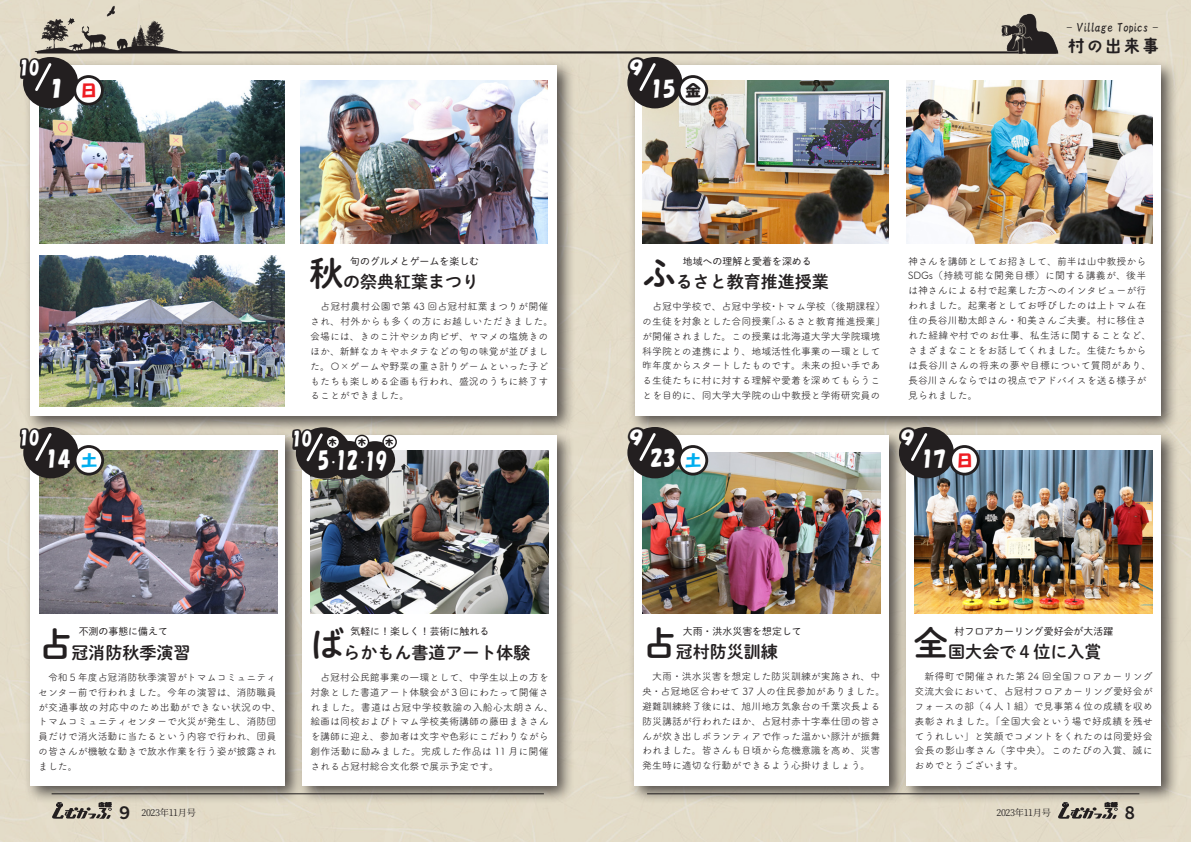
<style>
.page{position:relative;width:1191px;height:842px;background:#e3dcc8}
.page>*{position:absolute;margin:0;border:0;box-sizing:border-box;transform-origin:0 0}
.t1{font:34px "DNP Shuei M Go Std B";color:#231f20}
.t2{font:22.1px "HGS Soei Kakupoptai";color:#fff;scale:.79 1}
.t3{font:21.3px "HGS Soei Kakupoptai";color:#fff}
.t4{font:20.6px "HGS Soei Kakupoptai";color:#fff;scale:.95 1}
.t5{font:17.7px "HGS Soei Kakupoptai";color:#fff;scale:.89 1}
.t6{font:17.7px "HGS Soei Kakupoptai";color:#fff}
.t7{font:17px "DNP Shuei M Go Std B";color:#231f20}
.t8{font:17px "TA kokoro no 2";color:#231f20;scale:1.09 1}
.t9{font:700 17px "Source Han Sans JP";color:#231f20;scale:.91 1}
.t10{font:700 17px "Source Han Sans JP";color:#231f20}
.t11{font:15.6px "HGS Soei Kakupoptai";color:#00aeef}
.t12{font:15.6px "HGS Soei Kakupoptai";color:#ee1d23}
.t13{font:15.6px "HGS Soei Kakupoptai";color:#231f20}
.t14{font:12.8px "HGP Gyoshotai";color:#231f20}
.t15{font:12.8px "Source Han Serif";color:#fff}
.t16{font:9.9px/14.9px "Tsuku A Rd Gothic Std R";color:#231f20}
.t17{font:9.9px "DNP Shuei M Go Std L";color:#231f20}
.t18{font:9.2px "Source Han Serif";letter-spacing:-.045em;color:#231f20}
.t19{font:7.8px "HGS Soei Kakupoptai";color:#231f20}
</style>
<div class="page">
<svg style="left:52px;top:805px;width:60px;height:14px"></svg>
<svg style="left:1058px;top:805px;width:59px;height:14px"></svg>
<img style="left:35px;top:5px;width:147px;height:48px">
<hr style="left:37px;top:51px;width:1019px;height:3px;background:#231f20">
<img style="left:995px;top:12px;width:66px;height:45px">
<div style="left:24px;top:429px;width:279px;height:376px;background:#231f20;opacity:.75"></div>
<div style="left:31px;top:436px;width:254px;height:350px;background:#fff"></div>
<img style="left:40px;top:451px;width:237px;height:163px">
<div style="left:296px;top:429px;width:279px;height:376px;background:#231f20;opacity:.75"></div>
<div style="left:302px;top:436px;width:254px;height:350px;background:#fff"></div>
<img style="left:311px;top:451px;width:237px;height:163px">
<div style="left:23px;top:427px;width:55px;height:51px;background:#231f20;border-radius:50%"></div>
<svg style="left:35px;top:435px;width:17px;height:26px"></svg>
<div style="left:75px;top:446px;width:28px;height:28px;background:#fff;border-radius:50%"></div>
<div style="left:74px;top:445px;width:30px;height:31px;border:3px solid #231f20;border-radius:50%"></div>
<div style="left:628px;top:429px;width:279px;height:376px;background:#231f20;opacity:.75"></div>
<div style="left:634px;top:436px;width:255px;height:350px;background:#fff"></div>
<div style="left:900px;top:429px;width:279px;height:376px;background:#231f20;opacity:.75"></div>
<div style="left:906px;top:436px;width:254px;height:350px;background:#fff"></div>
<img style="left:643px;top:452px;width:237px;height:162px">
<div style="left:627px;top:427px;width:55px;height:51px;background:#231f20;border-radius:50%"></div>
<div style="left:628px;top:427px;width:17px;height:21px;background:#231f20"></div>
<svg style="left:639px;top:434px;width:17px;height:27px"></svg>
<div style="left:679px;top:446px;width:28px;height:28px;background:#fff;border-radius:50%"></div>
<div style="left:677px;top:445px;width:31px;height:31px;border:3px solid #231f20;border-radius:50%"></div>
<img style="left:914px;top:451px;width:238px;height:163px">
<div style="left:899px;top:427px;width:55px;height:51px;background:#231f20;border-radius:50%"></div>
<div style="left:899px;top:427px;width:17px;height:21px;background:#231f20"></div>
<svg style="left:911px;top:434px;width:17px;height:27px"></svg>
<div style="left:950px;top:446px;width:28px;height:28px;background:#fff;border-radius:50%"></div>
<div style="left:949px;top:445px;width:30px;height:31px;border:3px solid #231f20;border-radius:50%"></div>
<div style="left:24px;top:60px;width:551px;height:375px;background:#231f20;opacity:.75"></div>
<div style="left:30px;top:66px;width:527px;height:350px;background:#fff"></div>
<img style="left:39px;top:81px;width:246px;height:163px">
<div style="left:23px;top:57px;width:55px;height:51px;background:#231f20;border-radius:50%"></div>
<div style="left:20px;top:58px;width:21px;height:20px;background:#231f20"></div>
<svg style="left:35px;top:63px;width:17px;height:28px"></svg>
<div style="left:75px;top:77px;width:27px;height:27px;background:#fff;border-radius:50%"></div>
<div style="left:73px;top:75px;width:31px;height:31px;border:3px solid #231f20;border-radius:50%"></div>
<img style="left:300px;top:81px;width:247px;height:163px">
<img style="left:39px;top:255px;width:246px;height:152px">
<div style="left:628px;top:59px;width:551px;height:375px;background:#231f20;opacity:.75"></div>
<div style="left:634px;top:66px;width:526px;height:350px;background:#fff"></div>
<img style="left:906px;top:81px;width:246px;height:163px">
<img style="left:643px;top:81px;width:246px;height:163px">
<div style="left:627px;top:57px;width:55px;height:51px;background:#231f20;border-radius:50%"></div>
<div style="left:628px;top:57px;width:17px;height:21px;background:#231f20"></div>
<svg style="left:639px;top:63px;width:17px;height:28px"></svg>
<div style="left:679px;top:77px;width:28px;height:27px;background:#fff;border-radius:50%"></div>
<div style="left:677px;top:75px;width:31px;height:31px;border:3px solid #231f20;border-radius:50%"></div>
<div style="left:20px;top:428px;width:21px;height:20px;background:#231f20"></div>
<div style="left:296px;top:427px;width:55px;height:52px;background:#231f20;border-radius:50%"></div>
<svg style="left:306px;top:433px;width:17px;height:29px"></svg>
<div style="left:329px;top:441px;width:40px;height:38px;background:#231f20;border-radius:50%"></div>
<div style="left:292px;top:429px;width:21px;height:20px;background:#231f20"></div>
<div style="left:355px;top:441px;width:40px;height:38px;background:#231f20;border-radius:50%"></div>
<div style="left:326px;top:435px;width:13px;height:13px;background:#fff;border-radius:50%"></div>
<div style="left:326px;top:435px;width:14px;height:14px;border:1px solid #231f20;border-radius:50%"></div>
<div style="left:355px;top:435px;width:13px;height:13px;background:#fff;border-radius:50%"></div>
<div style="left:355px;top:435px;width:14px;height:14px;border:1px solid #231f20;border-radius:50%"></div>
<svg style="left:383px;top:435px;width:13px;height:13px"></svg>
<div style="left:382px;top:435px;width:15px;height:14px;border:1px solid #231f20;border-radius:50%"></div>
<p class="t5" style="left:19px;top:59px;width:24px">10</p>
<p class="t3" style="left:46px;top:78px;width:23px">１</p>
<p class="t12" style="left:81px;top:82px;width:17px">日</p>
<p class="t6" style="left:627px;top:59px;width:19px">９</p>
<p class="t4" style="left:650px;top:78px;width:28px">15</p>
<p class="t13" style="left:685px;top:82px;width:17px">金</p>
<p class="t14" style="left:1066px;top:21px;width:93px">- Village Topics -</p>
<p class="t8" style="left:1067px;top:37px;width:87px">村の出来事</p>
<p class="t5" style="left:19px;top:429px;width:24px">10</p>
<p class="t4" style="left:45px;top:448px;width:28px">14</p>
<p class="t11" style="left:81px;top:452px;width:17px">土</p>
<p class="t17" style="left:350px;top:254px;width:130px">旬のグルメとゲームを楽しむ</p>
<p class="t1" style="left:310px;top:248px;width:36px">秋</p>
<p class="t7" style="left:343px;top:269px;width:138px">の祭典紅葉まつり</p>
<p class="t16" style="left:310px;top:298px;width:245px">　占冠村農村公園で第 43 回占冠村紅葉まつりが開催され、村外からも多くの方にお越しいただきました。会場には、きのこ汁やシカ肉ピザ、ヤマメの塩焼きのほか、新鮮なカキやホタテなどの旬の味覚が並びました。〇×ゲームや野菜の重さ計りゲームといった子どもたちも楽しめる企画も行われ、盛況のうちに終了することができました。</p>
<p class="t5" style="left:291px;top:430px;width:24px">10</p>
<p class="t19" style="left:386px;top:438px;width:9px">木</p>
<p class="t19" style="left:329px;top:438px;width:9px">木</p>
<p class="t19" style="left:358px;top:438px;width:9px">木</p>
<p class="t2" style="left:318px;top:449px;width:89px">5 12 19</p>
<p class="t15" style="left:327px;top:455px;width:14px">・</p>
<p class="t15" style="left:356px;top:455px;width:14px">・</p>
<p class="t17" style="left:683px;top:254px;width:130px">地域への理解と愛着を深める</p>
<p class="t16" style="left:776px;top:298px;width:111px">トマム学校（後期課程(</p>
<p class="t1" style="left:642px;top:248px;width:36px">ふ</p>
<p class="t7" style="left:675px;top:269px;width:155px">るさと教育推進授業</p>
<p class="t16" style="left:766px;top:298px;width:121px;text-indent:-124px">　占冠中学校で、占冠中学校<br>「ふるさと教育推進授業「</p>
<p class="t16" style="left:768px;top:298px;width:11px">・</p>
<p class="t16" style="left:642px;top:313px;width:240px">の生徒を対象とした合同授業<br>が開催されました。この授業は北海道大学大学院環境科学院との連携により、地域活性化事業の一環として昨年度からスタートしたものです。未来の担い手である生徒たちに村に対する理解や愛着を深めてもらうことを目的に、同大学大学院の山中教授と学術研究員の</p>
<p class="t6" style="left:627px;top:429px;width:19px">９</p>
<p class="t4" style="left:650px;top:447px;width:28px">23</p>
<p class="t11" style="left:685px;top:452px;width:17px">土</p>
<p class="t16" style="left:908px;top:253px;width:245px">神さんを講師としてお招きして、前半は山中教授から<br>SDGs（持続可能な開発目標）に関する講義が、後半は神さんによる村で起業した方へのインタビューが行われました。起業者としてお呼びしたのは上トマム在住の長谷川勘太郎さん・和美さんご夫妻。村に移住された経緯や村でのお仕事、私生活に関することなど、さまざまなことをお話してくれました。生徒たちからは長谷川さんの将来の夢や目標について質問があり、長谷川さんならではの視点でアドバイスを送る様子が見られました。</p>
<p class="t6" style="left:899px;top:429px;width:19px">９</p>
<p class="t4" style="left:921px;top:448px;width:28px">17</p>
<p class="t12" style="left:957px;top:452px;width:17px">日</p>
<p class="t17" style="left:79px;top:624px;width:91px">不測の事態に備えて</p>
<p class="t1" style="left:38px;top:619px;width:36px">占</p>
<p class="t7" style="left:72px;top:640px;width:121px">冠消防秋季演習</p>
<p class="t1" style="left:310px;top:619px;width:36px">ば</p>
<p class="t17" style="left:350px;top:624px;width:140px">気軽に！楽しく！芸術に触れる</p>
<p class="t7" style="left:343px;top:640px;width:189px">らかもん書道アート体験</p>
<p class="t17" style="left:683px;top:624px;width:121px">大雨・洪水災害を想定して</p>
<p class="t1" style="left:642px;top:618px;width:36px">占</p>
<p class="t7" style="left:675px;top:639px;width:104px">冠村防災訓練</p>
<p class="t16" style="left:38px;top:669px;width:245px">　令和５年度占冠消防秋季演習がトマムコミュニティセンター前で行われました。今年の演習は、消防職員が交通事故の対応中のため出動ができない状況の中、トマムコミュニティセンターで火災が発生し、消防団員だけで消火活動に当たるという内容で行われ、団員の皆さんが機敏な動きで放水作業を行う姿が披露されました。</p>
<p class="t16" style="left:642px;top:668px;width:245px">　大雨・洪水災害を想定した防災訓練が実施され、中央・占冠地区合わせて 37 人の住民参加がありました。避難訓練終了後には、旭川地方気象台の千葉次長よる防災講話が行われたほか、占冠村赤十字奉仕団の皆さんが炊き出しボランティアで作った温かい豚汁が振舞われました。皆さんも日頃から危機意識を高め、災害発生時に適切な行動ができるよう心掛けましょう。</p>
<p class="t16" style="left:310px;top:669px;width:245px">　占冠村公民館事業の一環として、中学生以上の方を対象とした書道アート体験会が３回にわたって開催されました。書道は占冠中学校教諭の入船心太朗さん、絵画は同校およびトマム学校美術講師の藤田まきさんを講師に迎え、参加者は文字や色彩にこだわりながら創作活動に励みました。完成した作品は 11 月に開催される占冠村総合文化祭で展示予定です。</p>
<p class="t1" style="left:914px;top:618px;width:36px">全</p>
<p class="t17" style="left:954px;top:624px;width:160px">村フロアカーリング愛好会が大活躍</p>
<p class="t16" style="left:914px;top:668px;width:240px;text-align:justify">　新得町で開催された第 24 回全国フロアカーリング交流大会において、占冠村フロアカーリング愛好会がフォースの部（４人１組）で見事第４位の成績を収め表彰されました。「全国大会という場で好成績を残せてうれしい」と笑顔でコメントをくれたのは同愛好会会長の影山孝さん（字中央）。このたびの入賞、誠におめでとうございます。</p>
<p class="t7" style="left:948px;top:639px;width:155px">国大会で４位に入賞</p>
<p class="t10" style="left:116px;top:803px;width:19px">９</p>
<p class="t18" style="left:142px;top:807px;width:56px">2023年11月号</p>
<p class="t18" style="left:996px;top:807px;width:56px">2023年11月号</p>
<p class="t9" style="left:1122px;top:803px;width:19px">８</p>
</div>
